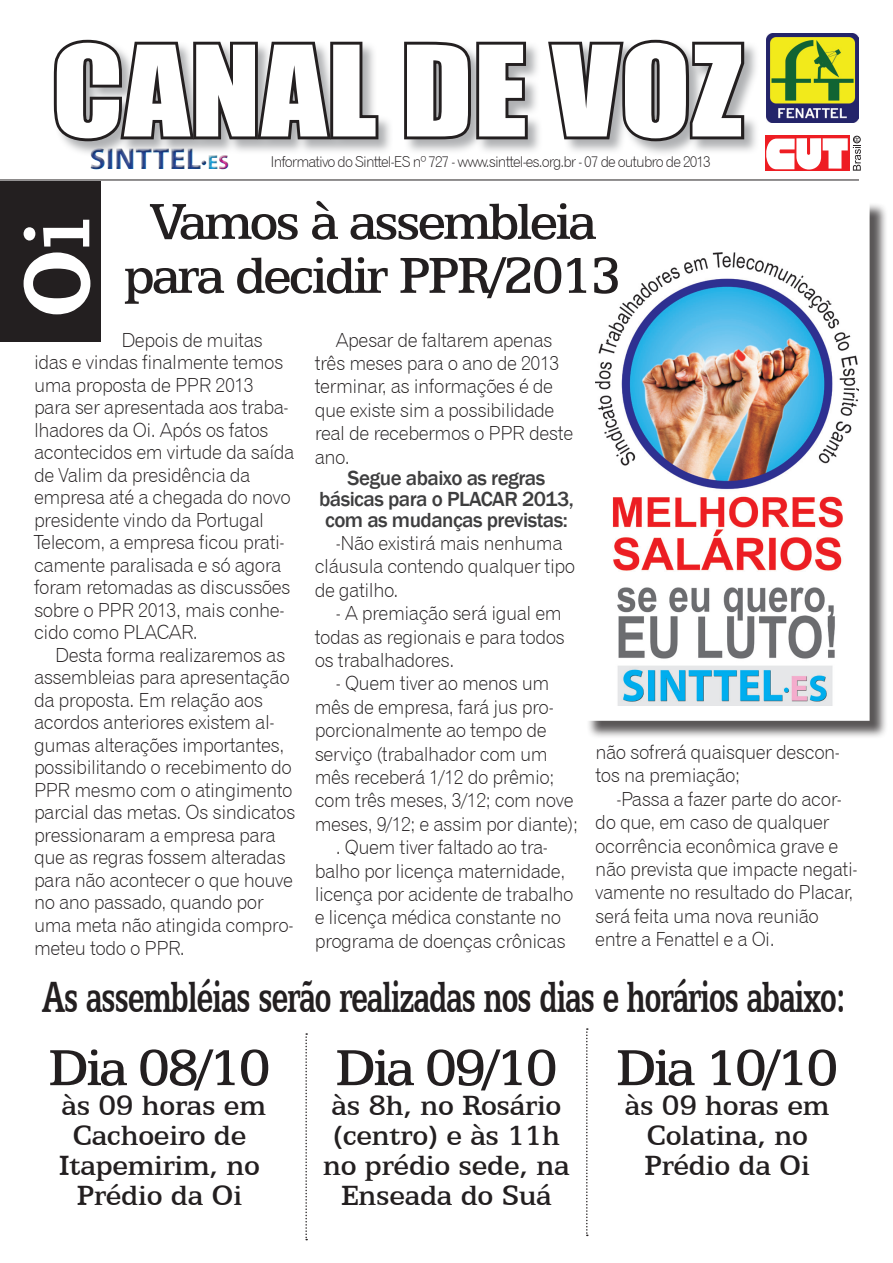
<style>
.page{position:relative;width:893px;height:1263px;background:#fff}
.page>*{position:absolute;margin:0;border:0;box-sizing:border-box;transform-origin:0 0}
.t1{font:116.1px "Impact";letter-spacing:.01em;color:#fff;scale:1.1 1}
.t2{font:93.75px "Egyptian 710 BT Regular A";color:#fff;scale:1.12 1}
.t3{font:500 57px/54px "Egyptian 505 BT";letter-spacing:-.05em;color:#231f20;text-align:center}
.t4{font:700 49.5px "Egyptian 505 BT";letter-spacing:-.025em;color:#231f20;scale:.67 1}
.t5{font:500 31.5px/30px "Egyptian 505 BT";letter-spacing:-.01em;color:#231f20;text-align:center}
.t6{font:700 30.3px "Myriad";color:#253f8e}
.t7{font:500 21px/21px "Franklin Gothic";letter-spacing:-.025em;color:#3e3e3f;text-align:center}
.t8{font:19.5px/22.5px "Gothic 720 BT Light B";letter-spacing:-.025em;color:#231f20}
.t9{font:15px "Gothic 720 BT Light B";letter-spacing:-.06em;color:#231f20}
.s1{font-size:20.25px;color:#00aeef}
.s2{font-size:20.25px;color:#ed028c}
</style>
<div class="page">
<hr style="left:0;top:180px;width:859px;height:1px;background:#231f20">
<div style="left:53px;top:39px;width:707px;height:118px;background:#95979a;opacity:.75"></div>
<svg style="left:53px;top:39px;width:328px;height:106px;background:#8e8e8f"></svg>
<svg style="left:401px;top:39px;width:130px;height:103px;background:#8c8b8d"></svg>
<svg style="left:545px;top:39px;width:202px;height:142px"></svg>
<div style="left:765px;top:135px;width:84px;height:35px;background:#ee1d23"></div>
<svg style="left:765px;top:137px;width:96px;height:34px"></svg>
<div style="left:853px;top:136px;width:7px;height:7px;border:1px solid #231f20;border-radius:50%"></div>
<img style="left:767px;top:34px;width:92px;height:88px">
<div style="left:88px;top:145px;width:143px;height:31px;background:#fff"></div>
<div style="left:88px;top:146px;width:142px;height:26px;background:#fff;opacity:.75"></div>
<div style="left:88px;top:147px;width:143px;height:26px;background:#00aeef;opacity:.75"></div>
<div style="left:586px;top:202px;width:302px;height:537px;background:#231f20;opacity:.75"></div>
<div style="left:585px;top:201px;width:284px;height:519px;background:#fff"></div>
<img style="left:596px;top:252px;width:263px;height:454px">
<div style="left:584px;top:200px;width:286px;height:521px;border:1px solid #fff"></div>
<div style="left:0;top:181px;width:100px;height:160px;background:#231f20"></div>
<svg style="left:305px;top:1033px;width:2px;height:207px"></svg>
<svg style="left:586px;top:1028px;width:2px;height:208px"></svg>
<h1 class="t1" style="left:52px;top:1px;width:629px">CANAL DE VOZ</h1>
<h3 class="t6" style="left:89px;top:144px;width:141px">SINTTEL <span class="s1">E</span><span class="s2">S</span></h3>
<p class="t9" style="left:271px;top:153px;width:442px">Informativo do Sinttel-ES nº 727 - www.sinttel-es.org.br - 07 de outubro de 2013</p>
<h3 class="t3" style="left:124px;top:193px;width:500px">Vamos à assembleia para decidir PPR/2013</h3>
<h2 class="t2" style="left:-1px;top:319px;width:93px;rotate:-90deg">Oi</h2>
<p class="t8" style="left:34px;top:328px;width:262px;text-indent:87px">Depois de muitas idas e vindas finalmente temos uma proposta de PPR 2013 para ser apresentada aos traba&shy;lhadores da Oi. Após os fatos acontecidos em virtude da saída de Valim da presidência da empresa até a chegada do novo presidente vindo da Portugal<br>Telecom, a empresa ficou prati&shy;camente paralisada e só agora foram retomadas as discussões sobre o PPR 2013, mais conhe&shy;cido como PLACAR.</p>
<p class="t8" style="left:34px;top:643px;width:263px;text-indent:21px">Desta forma realizaremos as assembleias para apresentação da proposta. Em relação aos acordos anteriores existem al&shy;gumas alterações importantes, possibilitando o recebimento do<br>PPR mesmo com o atingimento parcial das metas. Os sindicatos pressionaram a empresa para que as regras fossem alteradas para não acontecer o que houve no ano passado, quando por uma meta não atingida compro&shy;meteu todo o PPR.</p>
<p class="t8" style="left:315px;top:328px;width:260px;line-height:23.4px;text-indent:21px">Apesar de faltarem apenas três meses para o ano de 2013 terminar, as informações é de que existe sim a possibilidade real de recebermos o PPR deste ano.</p>
<p class="t7" style="left:319px;top:467px;width:256px">Segue abaixo as regras básicas para o PLACAR 2013, com as mudanças previstas:</p>
<p class="t8" style="left:315px;top:531px;width:262px;line-height:23.4px;text-indent:21px">-Não existirá mais nenhuma cláusula contendo qualquer tipo de gatilho.</p>
<p class="t8" style="left:315px;top:601px;width:252px;line-height:23.4px;text-indent:21px">- A premiação será igual em todas as regionais e para todos os trabalhadores.</p>
<p class="t8" style="left:336px;top:672px;width:215px">- Quem tiver ao menos um</p>
<p class="t8" style="left:315px;top:695px;width:241px">mês de empresa, fará jus pro-</p>
<p class="t8" style="left:315px;top:719px;width:233px">porcionalmente ao tempo de</p>
<p class="t8" style="left:315px;top:742px;width:235px">serviço (trabalhador com um</p>
<p class="t8" style="left:315px;top:766px;width:241px">mês receberá 1/12 do prêmio;</p>
<p class="t8" style="left:315px;top:789px;width:260px">com três meses, 3/12; com nove</p>
<p class="t8" style="left:315px;top:812px;width:265px">meses, 9/12; e assim por diante);</p>
<p class="t8" style="left:336px;top:836px;width:214px">. Quem tiver faltado ao tra-</p>
<p class="t8" style="left:315px;top:859px;width:252px">balho por licença maternidade,</p>
<p class="t8" style="left:315px;top:883px;width:260px">licença por acidente de trabalho</p>
<p class="t8" style="left:315px;top:906px;width:248px">e licença médica constante no</p>
<p class="t8" style="left:315px;top:929px;width:252px">programa de doenças crônicas</p>
<p class="t8" style="left:595px;top:740px;width:246px;line-height:23.4px">não sofrerá quaisquer descon&shy;tos na premiação;</p>
<p class="t8" style="left:595px;top:787px;width:264px;line-height:23.4px;text-indent:21px">-Passa a fazer parte do acor&shy;do que, em caso de qualquer ocorrência econômica grave e não prevista que impacte negati&shy;vamente no resultado do Placar, será feita uma nova reunião entre a Fenattel e a Oi.</p>
<h3 class="t4" style="left:42px;top:968px;width:1201px">As assembléias serão realizadas nos dias e horários abaixo:</h3>
<h3 class="t3" style="left:48px;top:1039px;width:224px">Dia 08/10</h3>
<h3 class="t5" style="left:59px;top:1090px;width:209px">às 09 horas em<br>Cachoeiro de<br>Itapemirim, no<br>Prédio da Oi</h3>
<h3 class="t3" style="left:335px;top:1039px;width:224px">Dia 09/10</h3>
<h3 class="t5" style="left:323px;top:1090px;width:248px">às 8h, no Rosário (centro) e às 11h no prédio sede, na<br>Enseada do Suá</h3>
<h3 class="t3" style="left:616px;top:1039px;width:224px">Dia 10/10</h3>
<h3 class="t5" style="left:625px;top:1090px;width:206px">às 09 horas em<br>Colatina, no<br>Prédio da Oi</h3>
</div>
